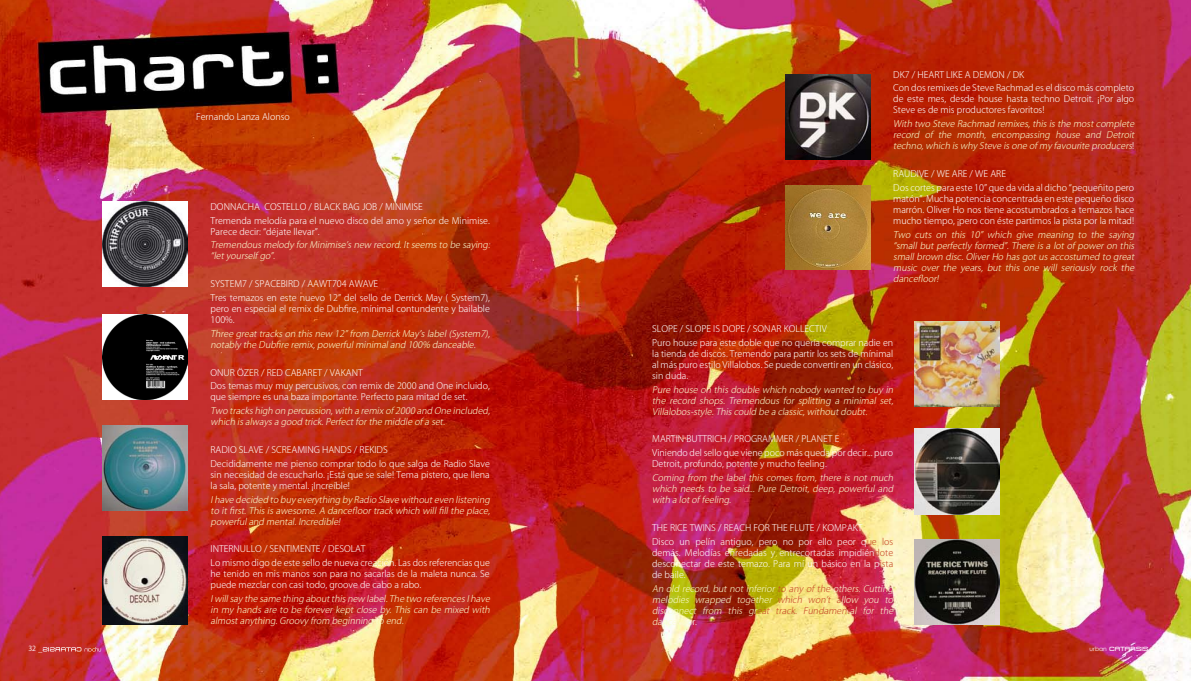
<style>
.page{position:relative;width:1191px;height:681px;background:#fff}
.page>*{position:absolute;margin:0;border:0;box-sizing:border-box;transform-origin:0 0}
.t1{font:300 9px/13.8px "Koz Go Pro";color:#fff}
.t2{font:italic 300 9px/11px "Koz Go Pro";color:#fafdd0;text-align:justify}
.t3{font:7px "Koz Go Pro";color:#fff}
.t4{font:6px "Metro DF";color:#fff}
.s1{font-style:normal;color:#fff}
.s2{color:#c84626}
.s3{font-family:"Century Gothic"}
.s4{font-family:"Century Gothic";font-size:8px}
.s5{font-family:"Koz Go Pro";font-size:7px}
</style>
<div class="page">
<img style="left:0;top:0;width:1191px;height:680px">
<img style="left:914px;top:428px;width:85px;height:86px">
<img style="left:914px;top:539px;width:85px;height:85px">
<img style="left:914px;top:321px;width:85px;height:85px">
<img style="left:103px;top:425px;width:85px;height:85px">
<img style="left:785px;top:185px;width:85px;height:84px">
<img style="left:785px;top:74px;width:85px;height:85px">
<img style="left:103px;top:314px;width:85px;height:85px">
<img style="left:103px;top:202px;width:85px;height:85px">
<img style="left:103px;top:536px;width:85px;height:88px">
<svg style="left:38px;top:646px;width:63px;height:6px"></svg>
<p class="t1" style="left:196px;top:110px;width:95px">Fernando Lanza Alonso</p>
<p class="t1" style="left:210px;top:199px;width:281px">DONNACHA COSTELLO / BLACK BAG JOB / MINIMISE<br>Tremenda melodía para el nuevo disco del amo y señor de Minimise.</p>
<p class="t1" style="left:210px;top:224px;width:110px">Parece decir: “déjate llevar”.</p>
<p class="t2" style="left:210px;top:239px;width:283px">Tremendousmelody forMinimise’snew record.Itseemsto be saying: “letyourself go”.</p>
<p class="t1" style="left:210px;top:277px;width:281px">SYSTEM7 / SPACEBIRD / AAWT704 AWAVE<br>Tres temazos en este nuevo 12” del sello de Derrick May ( System7),</p>
<p class="t1" style="left:210px;top:303px;width:281px;line-height:11px">pero en especial el remix de Dubfire, mínimal contundente y bailable<br>100%.</p>
<p class="t2" style="left:210px;top:328px;width:283px">Three greattrackson thisnew 12”from Derrick May’slabel(System7), notably the Dubfire remix,powerfulminimaland 100% danceable.</p>
<p class="t1" style="left:210px;top:365px;width:281px">ONUR ÖZER / RED CABARET / VAKANT<br>Dos temas muy muy percusivos, con remix de 2000 and One incluido,</p>
<p class="t1" style="left:210px;top:390px;width:258px">que siempre es una baza importante. Perfecto para mitad de set.</p>
<p class="t2" style="left:210px;top:405px;width:283px">Two trackshigh on percussion,with a remix of 2000 and One included, which isalwaysa good trick.Perfectforthe middle of a set.</p>
<p class="t1" style="left:210px;top:442px;width:281px">RADIO SLAVE / SCREAMING HANDS / REKIDS<br>Decididamente me pienso comprar todo lo que salga de Radio Slave</p>
<p class="t1" style="left:210px;top:469px;width:281px;line-height:11px">sin necesidad de escucharlo. ¡Está que se sale! Tema pistero, que llena la sala, potente y mental. ¡Increíble!</p>
<p class="t2" style="left:210px;top:493px;width:283px">Ihave decided to buy everything by Radio Slave withouteven listening to it first. This is awesome. A dancefloor track which will fill the place, powerfuland mental.Incredible!</p>
<p class="t1" style="left:210px;top:542px;width:281px">INTERNULLO / SENTIMENTE / DESOLAT<br>Lo mismo digo de este sello de nueva creación. Las dos referencias que</p>
<p class="t1" style="left:210px;top:568px;width:281px;line-height:11px">he tenido en mis manos son para no sacarlas de la maleta nunca. Se puede mezclar con casi todo, groove de cabo a rabo.</p>
<p class="t2" style="left:210px;top:593px;width:283px">Iwillsay the same thing aboutthisnew label.The two referencesIhave in my hands are to be forever kept close by. This can be mixed with almostanything.Groovy from beginning to end.</p>
<p class="t1" style="left:893px;top:67px;width:242px">DK7 / HEART LIKE A DEMON / DK<br>Con dos remixes de Steve Rachmad es el disco más completo</p>
<p class="t1" style="left:893px;top:94px;width:242px;line-height:11px">de este mes, desde house hasta techno Detroit. ¡Por algo<br>Steve es de mis productores favoritos!</p>
<p class="t2" style="left:893px;top:118px;width:245px">With two Steve Rachmad remixes,thisisthe mostcomplete record of the month, encompassing house and Detroit techno,which iswhy Steve isone of my favourite producers<span class="s1">!</span></p>
<p class="t1" style="left:893px;top:167px;width:242px">RAUDIVE / WE ARE / WE ARE<br>Dos cortes para este 10” que da vida al dicho “pequeñito pero</p>
<p class="t1" style="left:893px;top:193px;width:242px;line-height:11px;text-align:justify">matón”. Mucha potencia concentrada en este pequeño disco marrón. Oliver Ho nos tiene acostumbrados a temazos hace mucho tiempo, ¡pero con éste partimos la pista por la mitad!</p>
<p class="t2" style="left:893px;top:229px;width:245px">Two cuts on this 10” which give meaning to the saying “small but perfectly formed”. There is a lot of power on this smallbrown disc.OliverHo hasgotusaccostumed to great music over the years, but this one will seriously rock the dancefloor!</p>
<p class="t1" style="left:652px;top:321px;width:242px">SLOPE / SLOPE IS DOPE / SONAR KOLLECTIV<br>Puro house para este doble que no quería comprar nadie en</p>
<p class="t1" style="left:652px;top:348px;width:242px;line-height:11px;text-align:justify">la tienda de discos. Tremendo para partir los sets de mínimal al más puro estilo Villalobos. Se puede convertir en un clásico, sin duda.</p>
<p class="t2" style="left:652px;top:384px;width:245px">Pure house on this double which nobody wanted to buy in the record shops. Tremendous for splitting a minimal set, Villalobos-style.Thiscould be a classic,withoutdoubt.</p>
<p class="t1" style="left:652px;top:432px;width:242px">MARTIN BUTTRICH / PROGRAMMER / PLANET E<br>Viniendo del sello que viene poco más queda por decir... puro</p>
<p class="t1" style="left:652px;top:457px;width:176px">Detroit, profundo, potente y mucho feeling.</p>
<p class="t2" style="left:652px;top:472px;width:245px">Coming from the label this comes from, there is not much which needs to be said... Pure Detroit, deep, powerful and with a lotof feeling.</p>
<p class="t1" style="left:652px;top:520px;width:242px">THE RICE TWINS / REACH FOR THE FLUTE / KOMPAKT<br>Disco un pelín antiguo, pero no por ello peor q<span class="s2">ue los</span></p>
<p class="t1" style="left:652px;top:546px;width:242px;line-height:11px;text-align:justify">demás. Melodías enredadas y entrecortadas impidién<span class="s2">dote </span>desconectar de este temazo. Para mí un básico en la p<span class="s2">ista </span>de baile.</p>
<p class="t2" style="left:652px;top:582px;width:245px">An old record, but not inferior <span class="s2">to any of the</span> others. Cutting melodies wrapped together <span class="s2">which won’t a</span>llow you to disconnect from this gr<span class="s2">eat track. Fundament</span>al for the dancefloo<span class="s1">r .</span></p>
<p class="t3" style="left:28px;top:644px;width:9px">32</p>
<p class="t4" style="left:1089px;top:645px;width:74px"><span class="s3">urban</span> CATARSIS<span class="s4">_</span> <span class="s5">33</span></p>
</div>
